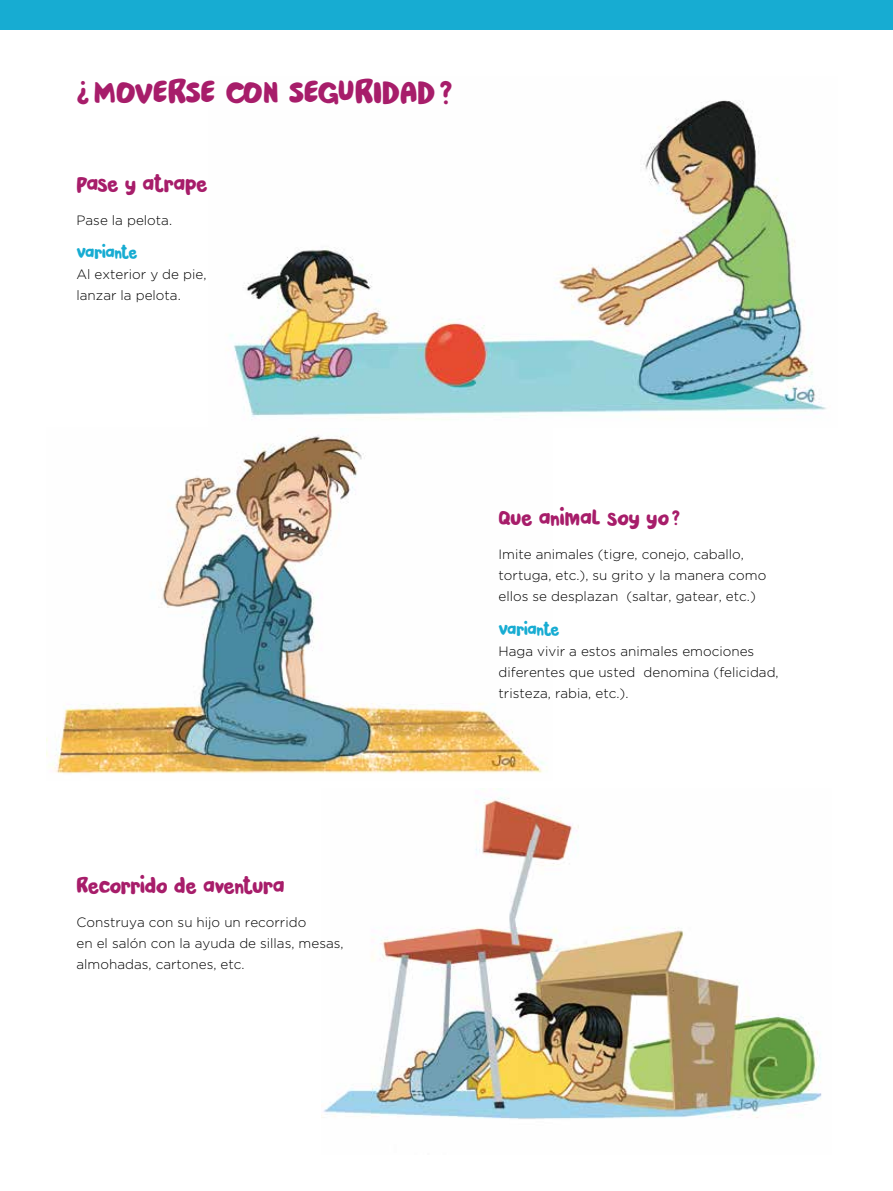
<style>
.page{position:relative;width:893px;height:1191px;background:#fff}
.page>*{position:absolute;margin:0;border:0;box-sizing:border-box;transform-origin:0 0}
.t1{font:33px "Pardesi";letter-spacing:-.025em;color:#a71d6a}
.t2{font:21px "Pardesi";letter-spacing:-.03em;color:#a71d6a}
.t3{font:16.5px "Pardesi";letter-spacing:-.05em;color:#17acd2}
.t4{font:300 13.5px/21px "Gotham";color:#000}
</style>
<div class="page">
<div style="left:0;top:0;width:893px;height:30px;background:#17acd2"></div>
<img style="left:47px;top:435px;width:500px;height:339px">
<img style="left:230px;top:100px;width:596px;height:320px">
<img style="left:321px;top:797px;width:501px;height:322px">
<h1 class="t1" style="left:77px;top:68px;width:378px">¿MOVERSE CON SEGURIDAD?</h1>
<h2 class="t2" style="left:77px;top:168px;width:133px">PASE Y ATRAPE</h2>
<p class="t4" style="left:77px;top:209px;width:97px">Pase la pelota.</p>
<p class="t3" style="left:77px;top:240px;width:62px">VARIANTE</p>
<p class="t4" style="left:77px;top:264px;width:131px">Al exterior y de pie, lanzar la pelota.</p>
<h2 class="t2" style="left:77px;top:870px;width:210px">RECORRIDO DE AVENTURA</h2>
<p class="t4" style="left:77px;top:911px;width:269px">Construya con su hijo un recorrido<br>en el salón con la ayuda de sillas, mesas, almohadas, cartones, etc.</p>
<h2 class="t2" style="left:499px;top:502px;width:183px">QUE ANIMAL SOY YO?</h2>
<p class="t4" style="left:499px;top:543px;width:269px">Imite animales (tigre, conejo, caballo, tortuga, etc.), su grito y la manera como ellos se desplazan (saltar, gatear, etc.)</p>
<p class="t3" style="left:499px;top:617px;width:62px">VARIANTE</p>
<p class="t4" style="left:499px;top:640px;width:282px">Haga vivir a estos animales emociones diferentes que usted denomina (felicidad, tristeza, rabia, etc.).</p>
</div>
